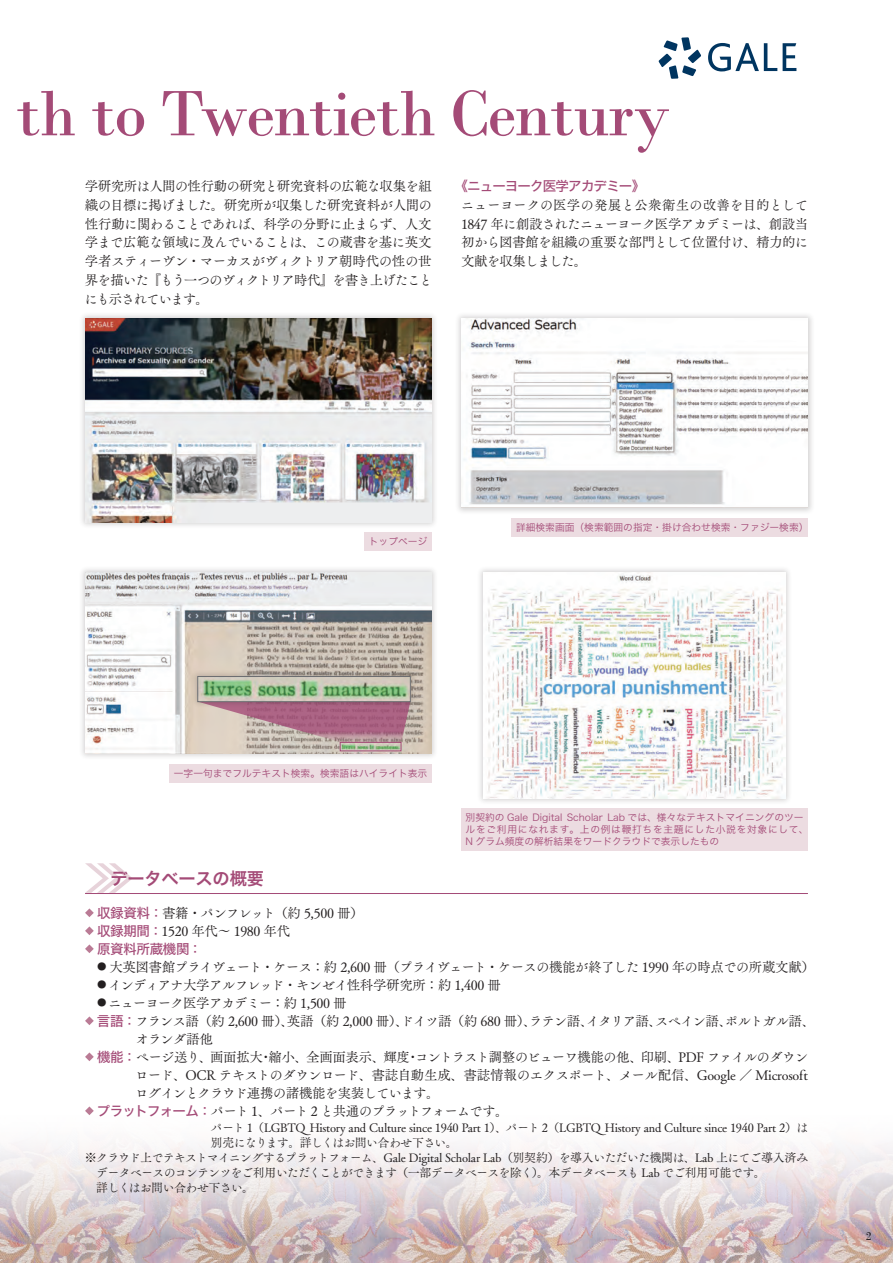
<style>
.page{position:relative;width:893px;height:1263px;background:#fff}
.page>*{position:absolute;margin:0;border:0;box-sizing:border-box;transform-origin:0 0}
.t1{font:67.5px "Bodoni";letter-spacing:-.025em;color:#a44b77}
.t2{font:17.25px "Hira Kaku Std W6";letter-spacing:-.01em;color:#a44b77}
.t3{font:13.5px/18.8px "Tsuku Old Min Pro R";letter-spacing:-.055em;color:#231f20;text-align:justify}
.t4{font:13.5px/18px "Tsuku Old Min Pro R";letter-spacing:-.03em;color:#231f20}
.t5{font:13.5px "Tsuku Old Min Pro R";letter-spacing:-.075em;color:#231f20}
.t6{font:13.5px "Hira Kaku Std W5";letter-spacing:-.055em;color:#a44b77}
.t7{font:13.5px "Hira Kaku Std W5";letter-spacing:-.025em;color:#a44b77}
.t8{font:12px "Tsuku Old Min Pro R";letter-spacing:-.045em;color:#231f20}
.t9{font:12px "Tsuku Old Min Pro R";letter-spacing:-.02em;color:#231f20}
.t10{font:12px "Tsuku Old Min Pro R";letter-spacing:-.065em;color:#231f20}
.t11{font:12px "Bodoni";color:#231f20}
.t12{font:9.75px/12px "Hira Kaku Std W3";color:#a44b77}
.s1{font-family:"Hira Kaku Std W5";color:#a44b77}
.s2{font-size:9.45px}
</style>
<div class="page">
<img style="left:0;top:1141px;width:893px;height:122px">
<svg style="left:659px;top:37px;width:42px;height:42px"></svg>
<svg style="left:708px;top:43px;width:69px;height:28px"></svg>
<svg style="left:783px;top:43px;width:13px;height:28px"></svg>
<div style="left:78px;top:311px;width:361px;height:218px;background:#231f20;opacity:.2"></div>
<img style="left:85px;top:318px;width:347px;height:204px">
<div style="left:78px;top:566px;width:361px;height:195px;background:#231f20;opacity:.2"></div>
<img style="left:85px;top:573px;width:347px;height:181px">
<div style="left:477px;top:566px;width:316px;height:239px;background:#231f20;opacity:.2"></div>
<img style="left:483px;top:573px;width:303px;height:225px">
<div style="left:454px;top:311px;width:361px;height:204px;background:#231f20;opacity:.2"></div>
<img style="left:461px;top:318px;width:347px;height:190px">
<div style="left:340px;top:742px;width:61px;height:9px;border:1px solid #a44b77"></div>
<svg style="left:198px;top:709px;width:212px;height:33px;background:#ba8e9a"></svg>
<div style="left:191px;top:669px;width:226px;height:40px;background:#231f20;opacity:.2"></div>
<img style="left:200px;top:678px;width:209px;height:22px">
<div style="left:198px;top:676px;width:213px;height:26px;border:1px solid #6c6d70"></div>
<hr style="left:85px;top:893px;width:723px;height:1px;background:#a44b77">
<svg style="left:85px;top:863px;width:48px;height:30px"></svg>
<svg style="left:85px;top:908px;width:9px;height:9px"></svg>
<svg style="left:85px;top:926px;width:9px;height:9px"></svg>
<svg style="left:85px;top:944px;width:9px;height:9px"></svg>
<svg style="left:85px;top:1016px;width:9px;height:9px"></svg>
<svg style="left:85px;top:1052px;width:9px;height:9px"></svg>
<svg style="left:85px;top:1106px;width:9px;height:9px"></svg>
<div style="left:365px;top:532px;width:67px;height:19px;background:#ecdce1"></div>
<div style="left:170px;top:764px;width:262px;height:19px;background:#ecdce1"></div>
<div style="left:461px;top:808px;width:347px;height:43px;background:#ecdce1"></div>
<div style="left:512px;top:518px;width:296px;height:19px;background:#ecdce1"></div>
<h1 class="t1" style="left:16px;top:73px;width:656px">th to Twentieth Century</h1>
<p class="t3" style="left:85px;top:177px;width:349px">学研究所は人間の性行動の研究と研究資料の広範な収集を組織の目標に掲げました。研究所が収集した研究資料が人間の性行動に関わることであれば、科学の分野に止まらず、人文学まで広範な領域に及んでいることは、この蔵書を基に英文学者スティーヴン・マーカスがヴィクトリア朝時代の性の世界を描いた『もう一つのヴィクトリア時代』を書き上げたことにも示されています。</p>
<p class="t6" style="left:454px;top:176px;width:192px">《ニューヨーク医学アカデミー》</p>
<p class="t3" style="left:461px;top:196px;width:349px">ニューヨークの医学の発展と公衆衛生の改善を目的として1847 年に創設されたニューヨーク医学アカデミーは、創設当初から図書館を組織の重要な部門として位置付け、精力的に文献を収集しました。</p>
<p class="t12" style="left:369px;top:535px;width:60px">トップページ</p>
<p class="t12" style="left:516px;top:522px;width:294px">詳細検索画面（検索範囲の指定・掛け合わせ検索・ファジー検索）</p>
<p class="t12" style="left:174px;top:767px;width:255px">一字一句までフルテキスト検索。検索語はハイライト表示</p>
<p class="t12" style="left:466px;top:811px;width:344px">別契約の Gale Digital Scholar Lab では、様々なテキストマイニングのツールをご利用になれます。上の例は鞭打ちを主題にした小説を対象にして、<br>N グラム頻度の解析結果をワードクラウドで表示したもの</p>
<p class="t2" style="left:110px;top:865px;width:155px">データベースの概要</p>
<p class="t4" style="left:97px;top:904px;width:268px"><span class="s1">収録資料：</span>書籍・パンフレット（約 5,500 冊）<span class="s1">収録期間：</span>1520 年代～ 1980 年代</p>
<p class="t7" style="left:97px;top:938px;width:107px">原資料所蔵機関：</p>
<p class="t3" style="left:97px;top:957px;width:720px"><span class="s2">●</span> 大英図書館プライヴェート・ケース：約 2,600 冊（プライヴェート・ケースの機能が終了した 1990 年の時点での所蔵文献）</p>
<p class="t3" style="left:97px;top:975px;width:406px"><span class="s2">●</span> インディアナ大学アルフレッド・キンゼイ性科学研究所：約 1,400 冊</p>
<p class="t5" style="left:97px;top:992px;width:251px"><span class="s2">●</span> ニューヨーク医学アカデミー：約 1,500 冊</p>
<p class="t3" style="left:97px;top:1011px;width:720px"><span class="s1">言語：</span>フランス語（約 2,600 冊）、英語（約 2,000 冊）、ドイツ語（約 680 冊）、ラテン語、イタリア語、スペイン語、ポルトガル語、</p>
<p class="t3" style="left:135px;top:1029px;width:79px">オランダ語他</p>
<p class="t3" style="left:97px;top:1047px;width:713px"><span class="s1">機能：</span>ページ送り、画面拡大・縮小、全画面表示、輝度・コントラスト調整のビューワ機能の他、印刷、PDF ファイルのダウン</p>
<p class="t4" style="left:135px;top:1066px;width:674px">ロード、OCR テキストのダウンロード、書誌自動生成、書誌情報のエクスポート、メール配信、Google ／ Microsoft</p>
<p class="t3" style="left:135px;top:1083px;width:306px">ログインとクラウド連携の諸機能を実装しています。</p>
<p class="t5" style="left:97px;top:1100px;width:413px"><span class="s1">プラットフォーム：</span>パート 1、パート 2 と共通のプラットフォームです。</p>
<p class="t9" style="left:211px;top:1119px;width:599px">パート 1（LGBTQ History and Culture since 1940 Part 1）、パート 2（LGBTQ History and Culture since 1940 Part 2）は</p>
<p class="t10" style="left:211px;top:1134px;width:248px">別売になります。詳しくはお問い合わせ下さい。</p>
<p class="t8" style="left:85px;top:1149px;width:725px">※クラウド上でテキストマイニングするプラットフォーム、Gale Digital Scholar Lab（別契約）を導入いただいた機関は、Lab 上にてご導入済み</p>
<p class="t8" style="left:96px;top:1164px;width:671px">データベースのコンテンツをご利用いただくことができます（一部データベースを除く）。本データベースも Lab でご利用可能です。</p>
<p class="t8" style="left:96px;top:1179px;width:159px">詳しくはお問い合わせ下さい。</p>
<p class="t11" style="left:866px;top:1228px;width:7px">2</p>
</div>
